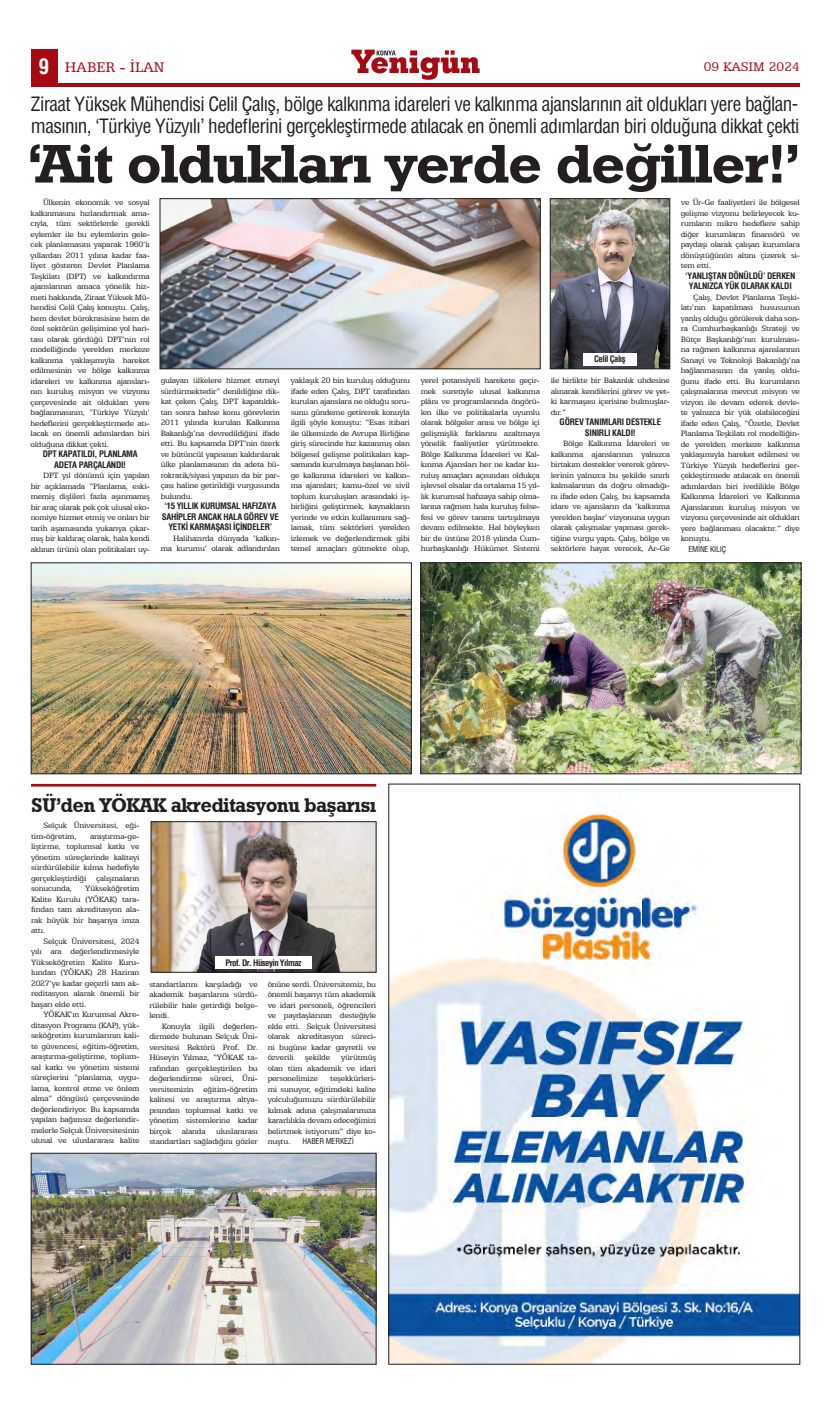
<style>
.page{position:relative;width:831px;height:1414px;background:#fff}
.page>*{position:absolute;margin:0;border:0;box-sizing:border-box;transform-origin:0 0}
.ana{font:54.16px "Geometric Slab 712 BT Bold A";letter-spacing:-.01em;color:#231f20;scale:1.09 1}
.t1{font:700 condensed 21px "Helvetica";color:#fff}
.yatay_baslık{font:19.95px "Geometric Slab 712 BT Bold A";letter-spacing:-.01em;color:#231f20}
.üst_ana_baslık{font:condensed 19.34px/21.6px "Helvetica";letter-spacing:-.03em;color:#231f20}
.t2{font:15.75px "Egyptian 505 BT";color:#a70a12}
.t3{font:14px "Egyptian 505 BT";color:#a70a12}
.metin{font:8.75px/10.5px "Egyptian 505 BT";letter-spacing:-.03em;color:#231f20;text-align:justify}
.ara_bas{font:700 condensed 8.75px/10.5px "Helvetica";letter-spacing:-.03em;color:#231f20;text-align:center}
.ara_bas-2{font:700 condensed 8.75px "Helvetica";letter-spacing:-.06em;color:#231f20}
.metin-2{font:condensed 7.88px "Helvetica";letter-spacing:-.025em;color:#231f20}
.s1{font-family:"Egyptian 505 BT";font-stretch:normal;font-size:8.75px}
</style>
<div class="page">
<img style="left:391px;top:810px;width:407px;height:552px">
<div style="left:31px;top:50px;width:26px;height:35px;background:#a70a12"></div>
<hr style="left:31px;top:83px;width:769px;height:4px;background:#a70a12">
<svg style="left:351px;top:50px;width:129px;height:30px"></svg>
<img style="left:33px;top:1155px;width:341px;height:207px">
<div style="left:31px;top:1153px;width:345px;height:211px;border:1px solid #231f20"></div>
<img style="left:153px;top:823px;width:221px;height:147px">
<div style="left:151px;top:821px;width:225px;height:151px;border:1px solid #231f20"></div>
<img style="left:162px;top:201px;width:376px;height:166px">
<img style="left:33px;top:565px;width:376px;height:207px">
<div style="left:31px;top:563px;width:380px;height:211px;border:1px solid #231f20"></div>
<img style="left:423px;top:565px;width:376px;height:207px">
<div style="left:421px;top:563px;width:380px;height:211px;border:1px solid #231f20"></div>
<img style="left:552px;top:201px;width:116px;height:166px">
<div style="left:550px;top:199px;width:120px;height:170px;border:1px solid #231f20"></div>
<hr style="left:31px;top:784px;width:345px;height:2px;background:#a70a12">
<div style="left:583px;top:353px;width:54px;height:12px;background:#fff"></div>
<div style="left:215px;top:956px;width:97px;height:13px;background:#fff"></div>
<p class="t1" style="left:39px;top:53px;width:12px">9</p>
<p class="t2" style="left:65px;top:58px;width:101px">HABER - İLAN</p>
<p class="t3" style="left:704px;top:59px;width:98px">09 KASIM 2024</p>
<p class="üst_ana_baslık" style="left:31px;top:93px;width:770px">Ziraat Yüksek Mühendisi Celil Çalış, bölge kalkınma idareleri ve kalkınma ajanslarının ait oldukları yere bağlan&shy;masının, ‘Türkiye Yüzyılı’ hedeflerini gerçekleştirmede atılacak en önemli adımlardan biri olduğuna dikkat çekti</p>
<p class="ana" style="left:27px;top:130px;width:710px">‘Ait oldukları yerde değiller!’</p>
<p class="metin" style="left:31px;top:197px;width:121px;text-indent:12px">Ülkenin ekonomik ve sosyal kalkınmasını hızlandırmak ama&shy;cıyla, tüm sektörlerde gerekli eylemler ile bu eylemlerin gele&shy;cek planlamasını yaparak 1960’lı yıllardan 2011 yılına kadar faa&shy;liyet gösteren Devlet Planlama Teşkilatı (DPT) ve kalkındırma ajanslarının amaca yönelik hiz&shy;meti hakkında, Ziraat Yüksek Mü&shy;hendisi Celil Çalış konuştu. Çalış, hem devlet bürokrasisine hem de özel sektörün gelişimine yol hari&shy;tası olarak gördüğü DPT’nin rol modelliğinde yerelden merkeze kalkınma yaklaşımıyla hareket edilmesinin ve bölge kalkınma idareleri ve kalkınma ajansları&shy;nın kuruluş misyon ve vizyonu çerçevesinde ait oldukları yere bağlanmasının, ‘Türkiye Yüzyılı’ hedeflerini gerçekleştirmede atı&shy;lacak en önemli adımlardan biri olduğuna dikkat çekti.</p>
<p class="ara_bas" style="left:43px;top:449px;width:96px">DPT KAPATILDI, PLANLAMA</p>
<p class="ara_bas" style="left:54px;top:459px;width:73px">ADETA PARÇALANDI!</p>
<p class="metin" style="left:31px;top:470px;width:121px;text-indent:12px">DPT yıl dönümü için yapılan bir açıklamada “Planlama, eski&shy;memiş dişlileri fazla aşınmamış bir araç olarak pek çok ulusal eko&shy;nomiye hizmet etmiş ve onları bir tarih aşamasında yukarıya çıkar&shy;mış bir kaldıraç olarak, hala kendi aklının ürünü olan politikaları uy-</p>
<p class="metin" style="left:161px;top:375px;width:121px">gulayan ülkelere hizmet etmeyi sürdürmektedir” denildiğine dik&shy;kat çeken Çalış, DPT kapatıldık&shy;tan sonra bahse konu görevlerin 2011 yılında kurulan Kalkınma Bakanlığı’na devredildiğini ifade etti. Bu kapsamda DPT’nin özerk ve bütüncül yapısının kaldırılarak ülke planlamasının da adeta bü&shy;rokratik/siyasi yapının da bir par&shy;çası haline getirildiği vurgusunda bulundu.</p>
<p class="ara_bas" style="left:162px;top:501px;width:118px">‘15 YILLIK KURUMSAL HAFIZAYA<br>SAHİPLER ANCAK HALA GÖREV VE<br>YETKİ KARMAŞASI İÇİNDELER’</p>
<p class="metin" style="left:161px;top:532px;width:121px;text-align:right">Halihazırda dünyada ‘kalkın&shy;ma kurumu’ olarak adlandırılan</p>
<p class="ara_bas-2" style="left:594px;top:353px;width:33px">Celil Çalış</p>
<p class="metin" style="left:291px;top:375px;width:121px">yaklaşık 20 bin kuruluş olduğunu ifade eden Çalış, DPT tarafından kurulan ajanslara ne olduğu soru&shy;sunu gündeme getirerek konuyla ilgili şöyle konuştu: “Esas itibari ile ülkemizde de Avrupa Birliğine giriş sürecinde hız kazanmış olan bölgesel gelişme politikaları kap&shy;samında kurulmaya başlanan böl&shy;ge kalkınma idareleri ve kalkın&shy;ma ajansları; kamu-özel ve sivil toplum kuruluşları arasındaki iş&shy;birliğini geliştirmek, kaynakların yerinde ve etkin kullanımını sağ&shy;lamak, tüm sektörleri yerelden izlemek ve değerlendirmek gibi temel amaçları gütmekte olup,</p>
<p class="metin" style="left:421px;top:375px;width:121px">yerel potansiyeli harekete geçir&shy;mek suretiyle ulusal kalkınma plânı ve programlarında öngörü&shy;len ilke ve politikalarla uyumlu olarak bölgeler arası ve bölge içi gelişmişlik farklarını azaltmaya yönelik faaliyetler yürütmekte.<br>Bölge Kalkınma İdareleri ve Kal&shy;kınma Ajansları her ne kadar ku&shy;ruluş amaçları açısından oldukça işlevsel olsalar da ortalama 15 yıl&shy;lık kurumsal hafızaya sahip olma&shy;larına rağmen hala kuruluş felse&shy;fesi ve görev tanımı tartışılmaya devam edilmekte. Hal böyleyken bir de üstüne 2018 yılında Cum&shy;hurbaşkanlığı Hükümet Sistemi</p>
<p class="metin" style="left:551px;top:375px;width:121px">ile birlikte bir Bakanlık uhdesine alınarak kendilerini görev ve yet&shy;ki karmaşası içerisine bulmuşlar&shy;dır.”</p>
<p class="ara_bas" style="left:560px;top:417px;width:103px">GÖREV TANIMLARI DESTEKLE</p>
<p class="ara_bas" style="left:585px;top:427px;width:52px">SINIRLI KALDI!</p>
<p class="metin" style="left:551px;top:438px;width:121px;text-indent:12px">Bölge Kalkınma İdareleri ve kalkınma ajanslarının yalnızca birtakım destekler vererek görev&shy;lerinin yalnızca bu şekilde sınırlı kalmalarının da doğru olmadığı&shy;nı ifade eden Çalış, bu kapsamda idare ve ajansların da ‘kalkınma yerelden başlar’ vizyonuna uygun olarak çalışmalar yapması gerek&shy;tiğine vurgu yaptı. Çalış, bölge ve sektörlere hayat verecek, Ar-Ge</p>
<p class="metin" style="left:681px;top:197px;width:121px">ve Ür-Ge faaliyetleri ile bölgesel gelişme vizyonu belirleyecek ku&shy;rumların mikro hedeflere sahip diğer kurumların finansörü ve paydaşı olarak çalışan kurumlara dönüştüğünün altını çizerek si&shy;tem etti.</p>
<p class="ara_bas" style="left:685px;top:270px;width:112px">‘YANLIŞTAN DÖNÜLDÜ’ DERKEN<br>YALNIZCA YÜK OLARAK KALDI</p>
<p class="metin" style="left:681px;top:292px;width:121px;text-indent:12px">Çalış, Devlet Planlama Teşki&shy;latı’nın kapatılması hususunun yanlış olduğu görülerek daha son&shy;ra Cumhurbaşkanlığı Strateji ve Bütçe Başkanlığı’nın kurulması&shy;na rağmen kalkınma ajanslarının Sanayi ve Teknoloji Bakanlığı’na bağlanmasının da yanlış oldu&shy;ğunu ifade etti. Bu kurumların çalışmalarına mevcut misyon ve vizyon ile devam ederek devle&shy;te yalnızca bir yük olabileceğini ifade eden Çalış, “Özetle, Devlet Planlama Teşkilatı rol modelliğin&shy;de yerelden merkeze kalkınma yaklaşımıyla hareket edilmesi ve Türkiye Yüzyılı hedeflerini ger&shy;çekleştirmede atılacak en önemli adımlardan biri ivedilikle Bölge Kalkınma İdareleri ve Kalkınma Ajanslarının kuruluş misyon ve vizyonu çerçevesinde ait oldukları yere bağlanması olacaktır.” diye konuştu.</p>
<p class="metin-2" style="left:681px;top:544px;width:47px">■ EMİNE KILIÇ</p>
<p class="yatay_baslık" style="left:31px;top:792px;width:347px">SÜ’den YÖKAK akreditasyonu başarısı</p>
<p class="metin" style="left:31px;top:820px;width:110px;text-indent:12px">Selçuk Üniversitesi, eği&shy;tim-öğretim,</p>
<p class="metin" style="left:31px;top:830px;width:110px;text-indent:59px">araştırma-ge&shy;liştirme, toplumsal katkı ve yönetim süreçlerinde kaliteyi sürdürülebilir kılma hedefiyle gerçekleştirdiği çalışmaların sonucunda,</p>
<p class="metin" style="left:31px;top:883px;width:110px;text-indent:54px">Yükseköğretim Kalite Kurulu (YÖKAK) tara&shy;fından tam akreditasyon ala&shy;rak büyük bir başarıya imza attı.</p>
<p class="metin" style="left:31px;top:935px;width:110px;text-indent:12px">Selçuk Üniversitesi, 2024 yılı ara değerlendirmesiyle Yükseköğretim Kalite Kuru&shy;lundan (YÖKAK) 28 Haziran 2027’ye kadar geçerli tam ak&shy;reditasyon alarak önemli bir başarı elde etti.</p>
<p class="metin" style="left:31px;top:1009px;width:110px;text-indent:12px">YÖKAK’ın Kurumsal Akre&shy;ditasyon Programı (KAP), yük&shy;seköğretim kurumlarının kali&shy;te güvencesi, eğitim-öğretim, araştırma-geliştirme, toplum&shy;sal katkı ve yönetim sistemi süreçlerini “planlama, uygu&shy;lama, kontrol etme ve önlem alma” döngüsü çerçevesinde değerlendiriyor. Bu kapsamda yapılan bağımsız değerlendir&shy;melerle Selçuk Üniversitesinin ulusal ve uluslararası kalite</p>
<p class="ara_bas-2" style="left:225px;top:957px;width:78px">Prof. Dr. Hüseyin Yılmaz</p>
<p class="metin" style="left:149px;top:978px;width:110px">standartlarını karşıladığı ve akademik başarılarını sürdü&shy;rülebilir hale getirdiği belge&shy;lendi.</p>
<p class="metin" style="left:149px;top:1020px;width:110px;text-indent:12px">Konuyla ilgili değerlen&shy;dirmede bulunan Selçuk Üni&shy;versitesi Rektörü Prof. Dr.<br>Hüseyin Yılmaz, “YÖKAK ta&shy;rafından gerçekleştirilen bu değerlendirme süreci, Üni&shy;versitemizin eğitim-öğretim kalitesi ve araştırma altya&shy;pısından toplumsal katkı ve yönetim sistemlerine kadar birçok alanda uluslararası standartları sağladığını gözler</p>
<p class="metin" style="left:268px;top:978px;width:110px">önüne serdi. Üniversitemiz, bu önemli başarıyı tüm akademik ve idari personeli, öğrencileri ve paydaşlarının desteğiyle elde etti. Selçuk Üniversitesi olarak akreditasyon süreci&shy;ni bugüne kadar gayretli ve özverili</p>
<p class="metin" style="left:305px;top:1052px;width:27px">şekilde</p>
<p class="metin" style="left:268px;top:1052px;width:110px;text-indent:74px">yürütmüş olan tüm akademik ve idari personelimize</p>
<p class="metin" style="left:268px;top:1073px;width:110px;text-indent:63px">teşekkürleri&shy;mi sunuyor, eğitimdeki kalite yolculuğumuzu sürdürülebilir kılmak adına çalışmalarımıza kararlılıkla devam edeceğimizi belirtmek istiyorum” diye ko-</p>
<p class="metin-2" style="left:268px;top:1136px;width:88px"><span class="s1">nuştu.</span> ■ HABER MERKEZİ</p>
</div>
